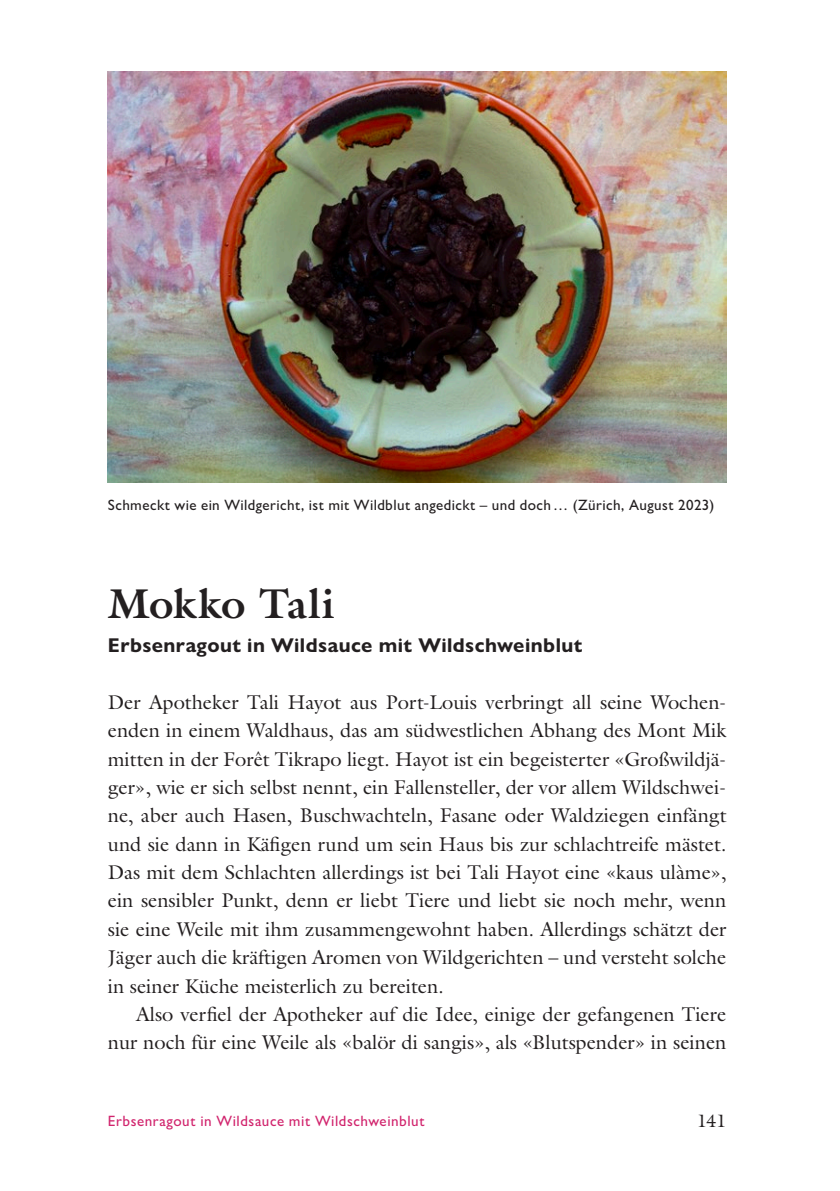
<style>
.page{position:relative;width:840px;height:1191px;background:#fff}
.page>*{position:absolute;margin:0;border:0;box-sizing:border-box;transform-origin:0 0}
.Titel{font:700 42px "Galliard Pro";letter-spacing:-.01em;color:#231f20}
.Lauftext_stumpf{font:20px/28.4px "Galliard Pro";color:#231f20;text-align:justify}
.Lauftext{font:20px/28.4px "Galliard Pro";color:#231f20;text-align:right}
.Unterzeile{font:700 20px "Gill Sans Nova";letter-spacing:.02em;color:#231f20}
.t1{font:18px "Galliard Pro";color:#231f20}
.Bildlegende{font:500 15px "Gill Sans Nova";letter-spacing:.025em;color:#231f20}
.t2{font:500 15px "Gill Sans Nova";letter-spacing:.035em;color:#d1246d}
</style>
<div class="page">
<img style="left:108px;top:71px;width:618px;height:411px">
<p class="Bildlegende" style="left:108px;top:496px;width:607px">Schmeckt wie ein Wildgericht, ist mit Wildblut angedickt – und doch… (Zürich, August 2023)</p>
<p class="Titel" style="left:108px;top:576px;width:228px">Mokko Tali</p>
<p class="Unterzeile" style="left:108px;top:633px;width:476px">Erbsenragout in Wildsauce mit Wildschweinblut</p>
<p class="Lauftext_stumpf" style="left:108px;top:687px;width:620px">Der Apotheker Tali Hayot aus Port-Louis verbringt all seine Wochen&shy;enden in einem Waldhaus, das am südwestlichen Abhang des Mont Mik mitten in der Forêt Tikrapo liegt. Hayot ist ein begeisterter «Großwildjä&shy;ger», wie er sich selbst nennt, ein Fallensteller, der vor allem Wildschwei&shy;ne, aber auch Hasen, Buschwachteln, Fasane oder Waldziegen einfängt und sie dann in Käfigen rund um sein Haus bis zur schlachtreife mästet.<br>Das mit dem Schlachten allerdings ist bei Tali Hayot eine «kaus ulàme», ein sensibler Punkt, denn er liebt Tiere und liebt sie noch mehr, wenn sie eine Weile mit ihm zusammengewohnt haben. Allerdings schätzt der Jäger auch die kräftigen Aromen von Wildgerichten – und versteht solche in seiner Küche meisterlich zu bereiten.</p>
<p class="Lauftext" style="left:108px;top:999px;width:619px">Also verfiel der Apotheker auf die Idee, einige der gefangenen Tiere nur noch für eine Weile als «balör di sangis», als «Blutspender» in seinen</p>
<p class="t2" style="left:108px;top:1111px;width:318px">Erbsenragout in Wildsauce mit Wildschweinblut</p>
<p class="t1" style="left:696px;top:1108px;width:31px">141</p>
</div>
